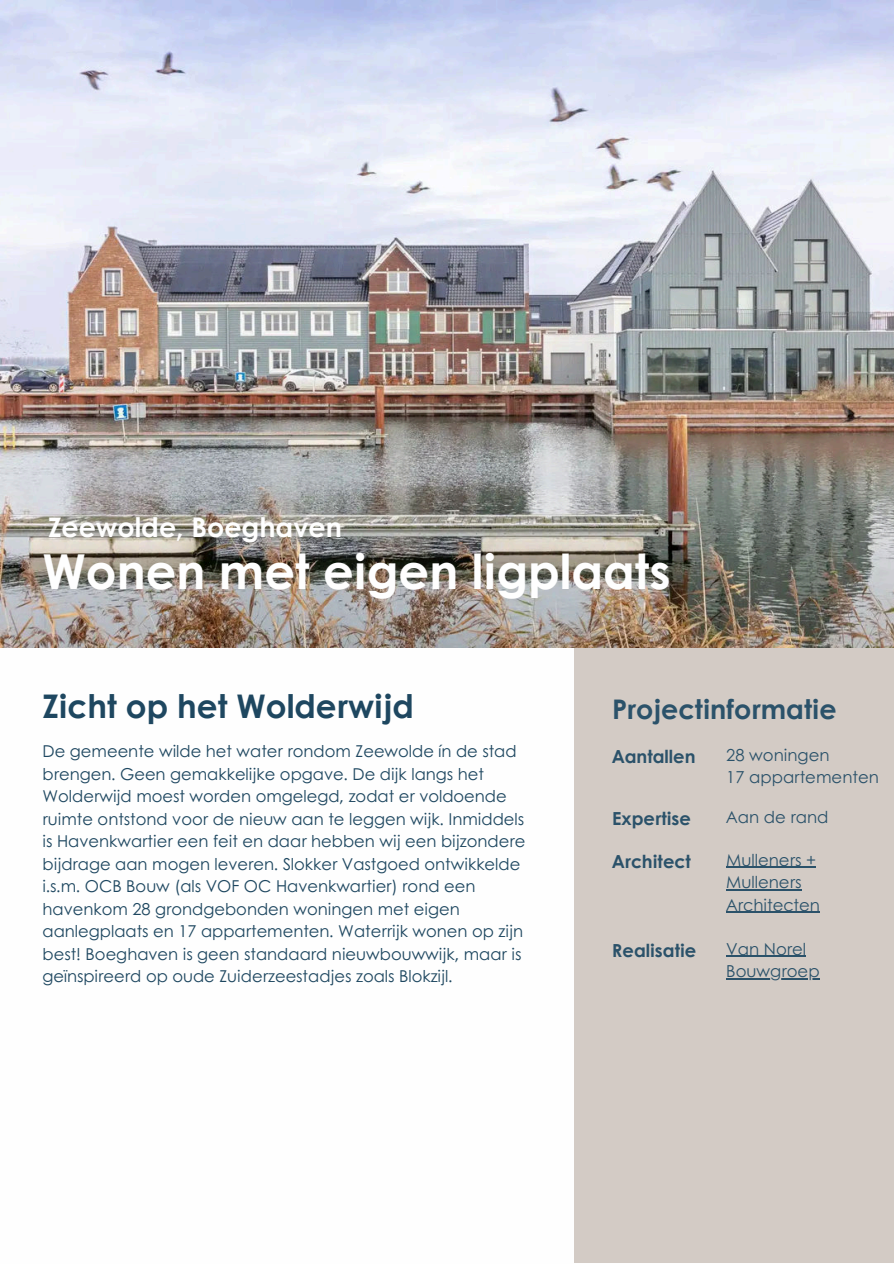
<style>
.page{position:relative;width:894px;height:1264px;background:#fff}
.page>*{position:absolute;margin:0;border:0;box-sizing:border-box;transform-origin:0 0}
.t1{font:700 48.15px "Century Gothic";color:#fefefe}
.t2{font:700 32.55px "Century Gothic";color:#1e4760}
.t3{font:700 27px "Century Gothic";color:#fefefe}
.t4{font:700 27px "Century Gothic";color:#2b526a}
.t5{font:700 18px "Century Gothic";color:#2b526a}
.t6{font:16.5px/22.5px "Century Gothic";color:#2b526a}
.t7{font:16.35px/22.5px "Century Gothic";color:#1e4760}
</style>
<div class="page">
<div style="left:574px;top:647px;width:319px;height:615px;background:#d3cbc5"></div>
<img style="left:0;top:0;width:893px;height:647px">
<hr style="left:726px;top:866px;width:89px;height:1px;background:#2b526a">
<hr style="left:726px;top:889px;width:75px;height:1px;background:#2b526a">
<hr style="left:726px;top:911px;width:93px;height:1px;background:#2b526a">
<hr style="left:726px;top:955px;width:80px;height:1px;background:#2b526a">
<hr style="left:726px;top:978px;width:93px;height:1px;background:#2b526a">
<h3 class="t3" style="left:48px;top:509px;width:295px">Zeewolde, Boeghaven</h3>
<h1 class="t1" style="left:43px;top:539px;width:629px">Wonen met eigen ligplaats</h1>
<h2 class="t2" style="left:43px;top:685px;width:372px">Zicht op het Wolderwijd</h2>
<p class="t7" style="left:43px;top:739px;width:484px">De gemeente wilde het water rondom Zeewolde ín de stad brengen. Geen gemakkelijke opgave. De dijk langs het Wolderwijd moest worden omgelegd, zodat er voldoende ruimte ontstond voor de nieuw aan te leggen wijk. Inmiddels is Havenkwartier een feit en daar hebben wij een bijzondere bijdrage aan mogen leveren. Slokker Vastgoed ontwikkelde i.s.m. OCB Bouw (als VOF OC Havenkwartier) rond een havenkom 28 grondgebonden woningen met eigen aanlegplaats en 17 appartementen. Waterrijk wonen op zijn best! Boeghaven is geen standaard nieuwbouwwijk, maar is geïnspireerd op oude Zuiderzeestadjes zoals Blokzijl.</p>
<h3 class="t4" style="left:612px;top:691px;width:226px">Projectinformatie</h3>
<p class="t5" style="left:612px;top:744px;width:85px">Aantallen</p>
<p class="t6" style="left:726px;top:743px;width:154px">28 woningen<br>17 appartementen</p>
<p class="t6" style="left:726px;top:805px;width:104px">Aan de rand</p>
<p class="t6" style="left:726px;top:848px;width:95px">Mulleners +<br>Mulleners<br>Architecten</p>
<p class="t6" style="left:726px;top:937px;width:95px">Van Norel<br>Bouwgroep</p>
<p class="t5" style="left:612px;top:806px;width:80px">Expertise</p>
<p class="t5" style="left:612px;top:849px;width:80px">Architect</p>
<p class="t5" style="left:612px;top:938px;width:86px">Realisatie</p>
</div>
